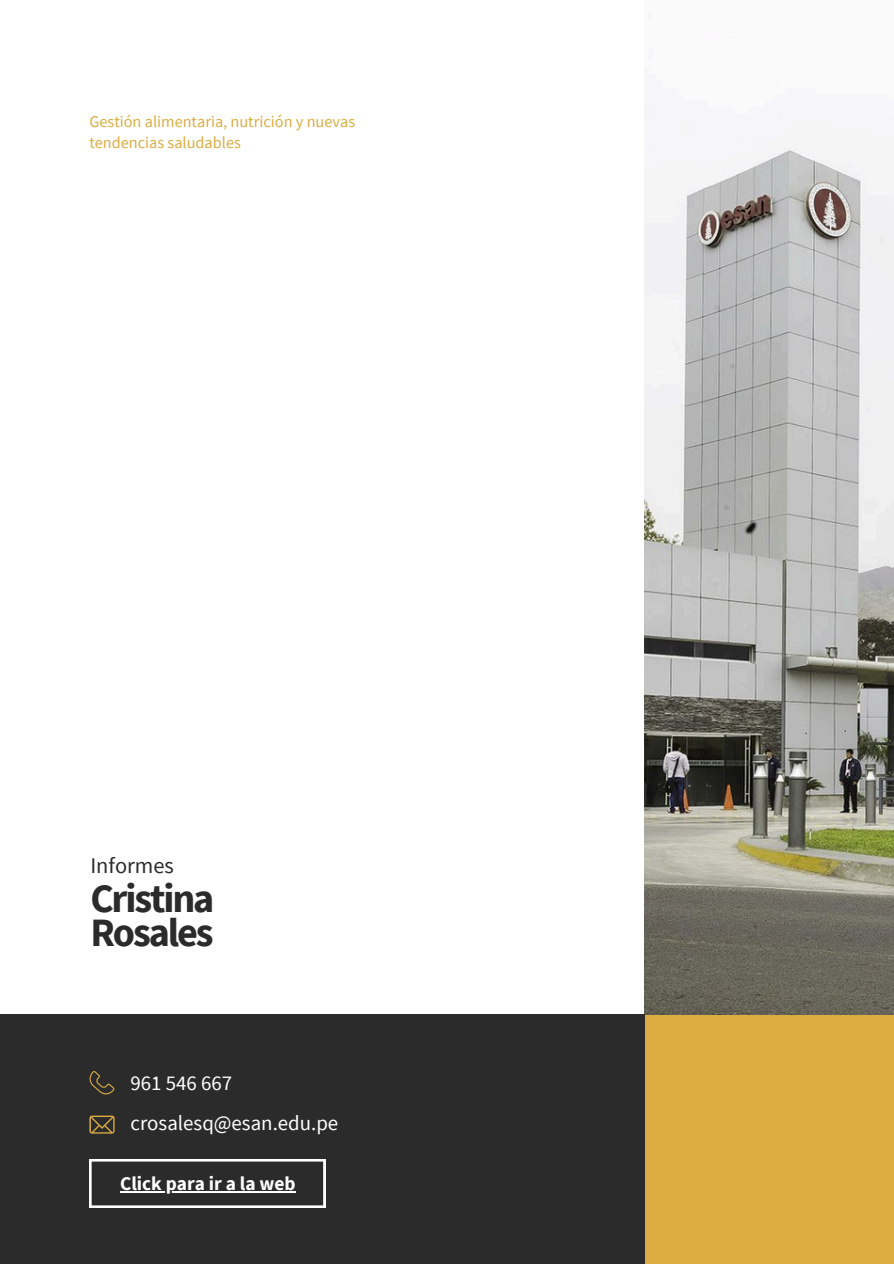
<style>
.page{position:relative;width:894px;height:1264px;background:#fff}
.page>*{position:absolute;margin:0;border:0;box-sizing:border-box;transform-origin:0 0}
.t1{font:700 40.2px/34px "Source Sans Pro";letter-spacing:-.055em;color:#2b2b2b}
.t2{font:22.35px "Source Sans Pro";color:#2b2b2b}
.t3{font:20.85px/39.8px "Source Sans Pro";color:#fff}
.t4{font:700 19.35px "Source Sans Pro";color:#fff}
.t5{font:16.2px/20.2px "Source Sans Pro";color:#dbad42}
</style>
<div class="page">
<div style="left:644px;top:1014px;width:249px;height:249px;background:#dbad42"></div>
<img style="left:644px;top:147px;width:249px;height:867px">
<div style="left:0;top:1014px;width:644px;height:249px;background:#2b2b2b"></div>
<svg style="left:89px;top:1115px;width:26px;height:18px"></svg>
<svg style="left:89px;top:1071px;width:25px;height:23px"></svg>
<svg style="left:89px;top:1159px;width:236px;height:48px"></svg>
<hr style="left:120px;top:1191px;width:175px;height:1px;background:#fff">
<p class="t5" style="left:89px;top:111px;width:267px">Gestión alimentaria, nutrición y nuevas tendencias saludables</p>
<h2 class="t2" style="left:90px;top:851px;width:85px">Informes</h2>
<h1 class="t1" style="left:90px;top:880px;width:125px">Cristina<br>Rosales</h1>
<p class="t3" style="left:130px;top:1062px;width:209px">961 546 667 crosalesq@esan.edu.pe</p>
<p class="t4" style="left:120px;top:1171px;width:177px">Click para ir a la web</p>
</div>
